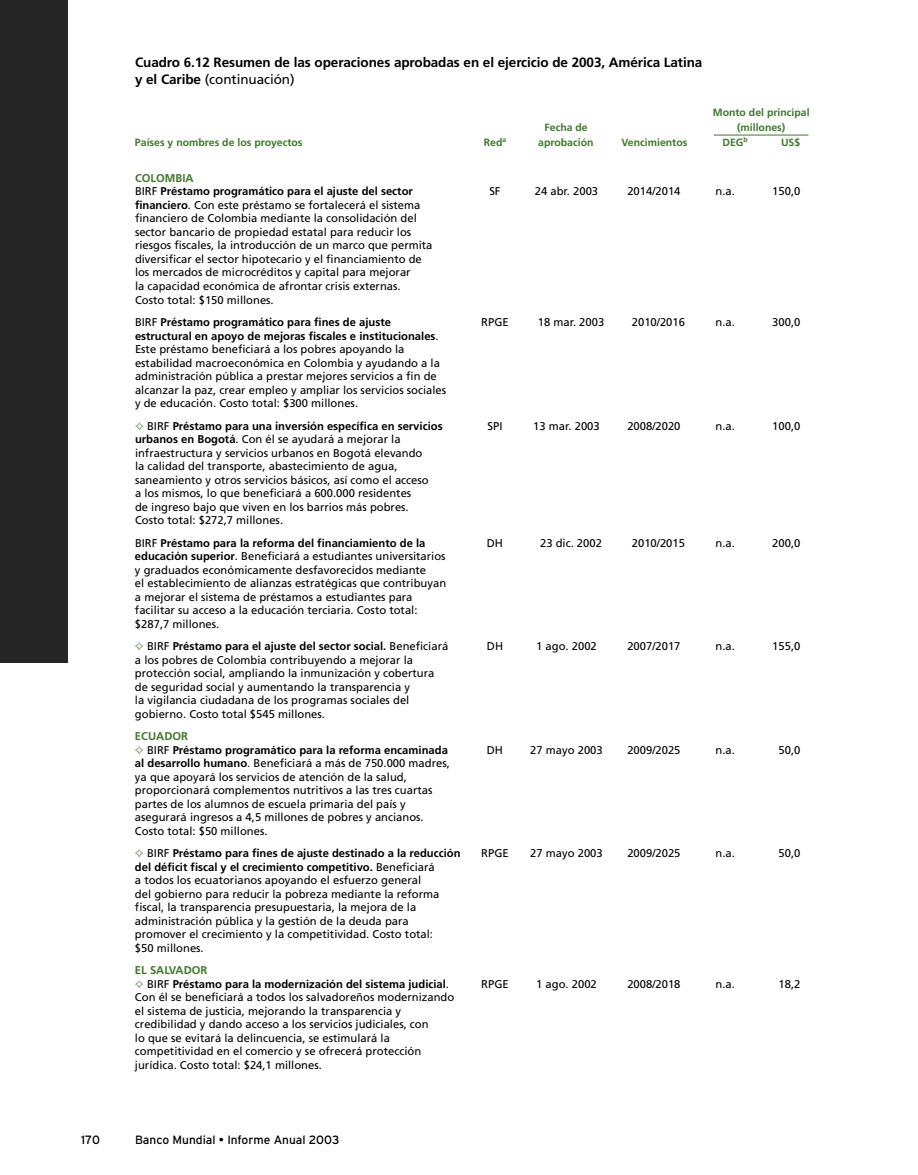
<style>
.page{position:relative;width:918px;height:1175px;background:#fff}
.page>*{position:absolute;margin:0;border:0;box-sizing:border-box;transform-origin:0 0}
.t1{font:700 13.5px/16.5px "Frutiger";letter-spacing:-.005em;color:#000}
.t2{font:12px "Interstate";color:#000}
.t3{font:11.25px/13.5px "Frutiger";color:#000}
.t4{font:700 11.25px/13.5px "Frutiger";color:#000}
.t5{font:700 10.5px "Frutiger";color:#40772d}
.s1{font-weight:400}
.s2{color:#40772d}
.s3{font-weight:700}
</style>
<div class="page">
<hr style="left:714px;top:135px;width:94px;height:1px;background:#40772d">
<div style="left:0;top:0;width:68px;height:662px;background:#262626"></div>
<p class="t1" style="left:135px;top:55px;width:569px">Cuadro 6.12 Resumen de las operaciones aprobadas en el ejercicio de 2003, América Latina y el Caribe <span class="s1">(continuación)</span></p>
<p class="t5" style="left:713px;top:108px;width:98px">Monto del principal</p>
<p class="t5" style="left:545px;top:123px;width:45px">Fecha de</p>
<p class="t5" style="left:737px;top:123px;width:50px">(millones)</p>
<p class="t5" style="left:135px;top:138px;width:169px">Países y nombres de los proyectos</p>
<p class="t5" style="left:484px;top:138px;width:24px">Red<sup>a</sup></p>
<p class="t5" style="left:538px;top:138px;width:57px">aprobación</p>
<p class="t5" style="left:622px;top:138px;width:67px">Vencimientos</p>
<p class="t5" style="left:722px;top:138px;width:27px">DEG<sup>b</sup></p>
<p class="t5" style="left:781px;top:138px;width:21px">US$</p>
<p class="t4" style="left:135px;top:172px;width:279px"><span class="s2">COLOMBIA<br></span><span class="s1">BIRF</span> Préstamo programático para el ajuste del sector</p>
<p class="t3" style="left:489px;top:186px;width:13px">SF</p>
<p class="t3" style="left:535px;top:186px;width:65px">24 abr. 2003</p>
<p class="t3" style="left:627px;top:186px;width:55px">2014/2014</p>
<p class="t3" style="left:716px;top:186px;width:21px">n.a.</p>
<p class="t3" style="left:772px;top:186px;width:30px">150,0</p>
<p class="t3" style="left:135px;top:199px;width:299px"><span class="s3">financiero</span>. Con este préstamo se fortalecerá el sistema financiero de Colombia mediante la consolidación del sector bancario de propiedad estatal para reducir los riesgos fiscales, la introducción de un marco que permita diversificar el sector hipotecario y el financiamiento de los mercados de microcréditos y capital para mejorar<br>la capacidad económica de afrontar crisis externas.<br>Costo total: $150 millones.</p>
<p class="t4" style="left:135px;top:316px;width:258px"><span class="s1">BIRF</span> Préstamo programático para fines de ajuste</p>
<p class="t3" style="left:481px;top:316px;width:29px">RPGE</p>
<p class="t3" style="left:538px;top:316px;width:68px">18 mar. 2003</p>
<p class="t3" style="left:632px;top:316px;width:55px">2010/2016</p>
<p class="t3" style="left:716px;top:316px;width:21px">n.a.</p>
<p class="t3" style="left:772px;top:316px;width:30px">300,0</p>
<p class="t3" style="left:135px;top:330px;width:313px"><span class="s3">estructural en apoyo de mejoras fiscales e institucionales</span>.<br>Este préstamo beneficiará a los pobres apoyando la estabilidad macroeconómica en Colombia y ayudando a la administración pública a prestar mejores servicios a fin de alcanzar la paz, crear empleo y ampliar los servicios sociales y de educación. Costo total: $300 millones.</p>
<p class="t4" style="left:135px;top:420px;width:309px"><span class="s2">✧</span> <span class="s1">BIRF</span> Préstamo para una inversión específica en servicios</p>
<p class="t3" style="left:487px;top:420px;width:17px">SPI</p>
<p class="t3" style="left:533px;top:420px;width:68px">13 mar. 2003</p>
<p class="t3" style="left:627px;top:420px;width:55px">2008/2020</p>
<p class="t3" style="left:716px;top:420px;width:21px">n.a.</p>
<p class="t3" style="left:772px;top:420px;width:30px">100,0</p>
<p class="t3" style="left:135px;top:433px;width:295px"><span class="s3">urbanos en Bogotá</span>. Con él se ayudará a mejorar la infraestructura y servicios urbanos en Bogotá elevando la calidad del transporte, abastecimiento de agua, saneamiento y otros servicios básicos, así como el acceso a los mismos, lo que beneficiará a 600.000 residentes<br>de ingreso bajo que viven en los barrios más pobres.<br>Costo total: $272,7 millones.</p>
<p class="t4" style="left:135px;top:537px;width:292px"><span class="s1">BIRF</span> Préstamo para la reforma del financiamiento de la</p>
<p class="t3" style="left:487px;top:537px;width:18px">DH</p>
<p class="t3" style="left:540px;top:537px;width:63px">23 dic. 2002</p>
<p class="t3" style="left:632px;top:537px;width:55px">2010/2015</p>
<p class="t3" style="left:716px;top:537px;width:21px">n.a.</p>
<p class="t3" style="left:772px;top:537px;width:30px">200,0</p>
<p class="t3" style="left:135px;top:550px;width:313px"><span class="s3">educación superior</span>. Beneficiará a estudiantes universitarios y graduados económicamente desfavorecidos mediante<br>el establecimiento de alianzas estratégicas que contribuyan a mejorar el sistema de préstamos a estudiantes para facilitar su acceso a la educación terciaria. Costo total: $287,7 millones.</p>
<p class="t4" style="left:135px;top:640px;width:315px"><span class="s2">✧</span> <span class="s1">BIRF</span> Préstamo para el ajuste del sector social. <span class="s1">Beneficiará</span></p>
<p class="t3" style="left:487px;top:640px;width:18px">DH</p>
<p class="t3" style="left:536px;top:640px;width:62px">1 ago. 2002</p>
<p class="t3" style="left:627px;top:640px;width:55px">2007/2017</p>
<p class="t3" style="left:716px;top:640px;width:21px">n.a.</p>
<p class="t3" style="left:772px;top:640px;width:30px">155,0</p>
<p class="t3" style="left:135px;top:654px;width:301px">a los pobres de Colombia contribuyendo a mejorar la protección social, ampliando la inmunización y cobertura de seguridad social y aumentando la transparencia y<br>la vigilancia ciudadana de los programas sociales del gobierno. Costo total $545 millones.</p>
<p class="t4" style="left:135px;top:730px;width:314px"><span class="s2">ECUADOR<br>✧</span> <span class="s1">BIRF</span> Préstamo programático para la reforma encaminada</p>
<p class="t3" style="left:487px;top:744px;width:18px">DH</p>
<p class="t3" style="left:530px;top:744px;width:74px">27 mayo 2003</p>
<p class="t3" style="left:627px;top:744px;width:55px">2009/2025</p>
<p class="t3" style="left:716px;top:744px;width:21px">n.a.</p>
<p class="t3" style="left:779px;top:744px;width:23px">50,0</p>
<p class="t3" style="left:135px;top:757px;width:316px"><span class="s3">al desarrollo humano</span>. Beneficiará a más de 750.000 madres, ya que apoyará los servicios de atención de la salud, proporcionará complementos nutritivos a las tres cuartas partes de los alumnos de escuela primaria del país y asegurará ingresos a 4,5 millones de pobres y ancianos.<br>Costo total: $50 millones.</p>
<p class="t4" style="left:135px;top:847px;width:327px"><span class="s2">✧</span> <span class="s1">BIRF</span> Préstamo para fines de ajuste destinado a la reducción</p>
<p class="t3" style="left:481px;top:847px;width:29px">RPGE</p>
<p class="t3" style="left:530px;top:847px;width:74px">27 mayo 2003</p>
<p class="t3" style="left:627px;top:847px;width:55px">2009/2025</p>
<p class="t3" style="left:716px;top:847px;width:21px">n.a.</p>
<p class="t3" style="left:779px;top:847px;width:23px">50,0</p>
<p class="t3" style="left:135px;top:861px;width:306px"><span class="s3">del déficit fiscal y el crecimiento competitivo.</span> Beneficiará a todos los ecuatorianos apoyando el esfuerzo general del gobierno para reducir la pobreza mediante la reforma fiscal, la transparencia presupuestaria, la mejora de la administración pública y la gestión de la deuda para promover el crecimiento y la competitividad. Costo total: $50 millones.</p>
<p class="t4" style="left:135px;top:964px;width:316px"><span class="s2">EL SALVADOR<br>✧</span> <span class="s1">BIRF</span> Préstamo para la modernización del sistema judicial<span class="s1">.</span></p>
<p class="t3" style="left:481px;top:978px;width:29px">RPGE</p>
<p class="t3" style="left:536px;top:978px;width:62px">1 ago. 2002</p>
<p class="t3" style="left:627px;top:978px;width:55px">2008/2018</p>
<p class="t3" style="left:716px;top:978px;width:21px">n.a.</p>
<p class="t3" style="left:779px;top:978px;width:23px">18,2</p>
<p class="t3" style="left:135px;top:991px;width:321px">Con él se beneficiará a todos los salvadoreños modernizando el sistema de justicia, mejorando la transparencia y credibilidad y dando acceso a los servicios judiciales, con<br>lo que se evitará la delincuencia, se estimulará la competitividad en el comercio y se ofrecerá protección jurídica. Costo total: $24,1 millones.</p>
<p class="t2" style="left:81px;top:1136px;width:21px">170</p>
<p class="t2" style="left:135px;top:1136px;width:206px">Banco Mundial • Informe Anual 2003</p>
</div>
